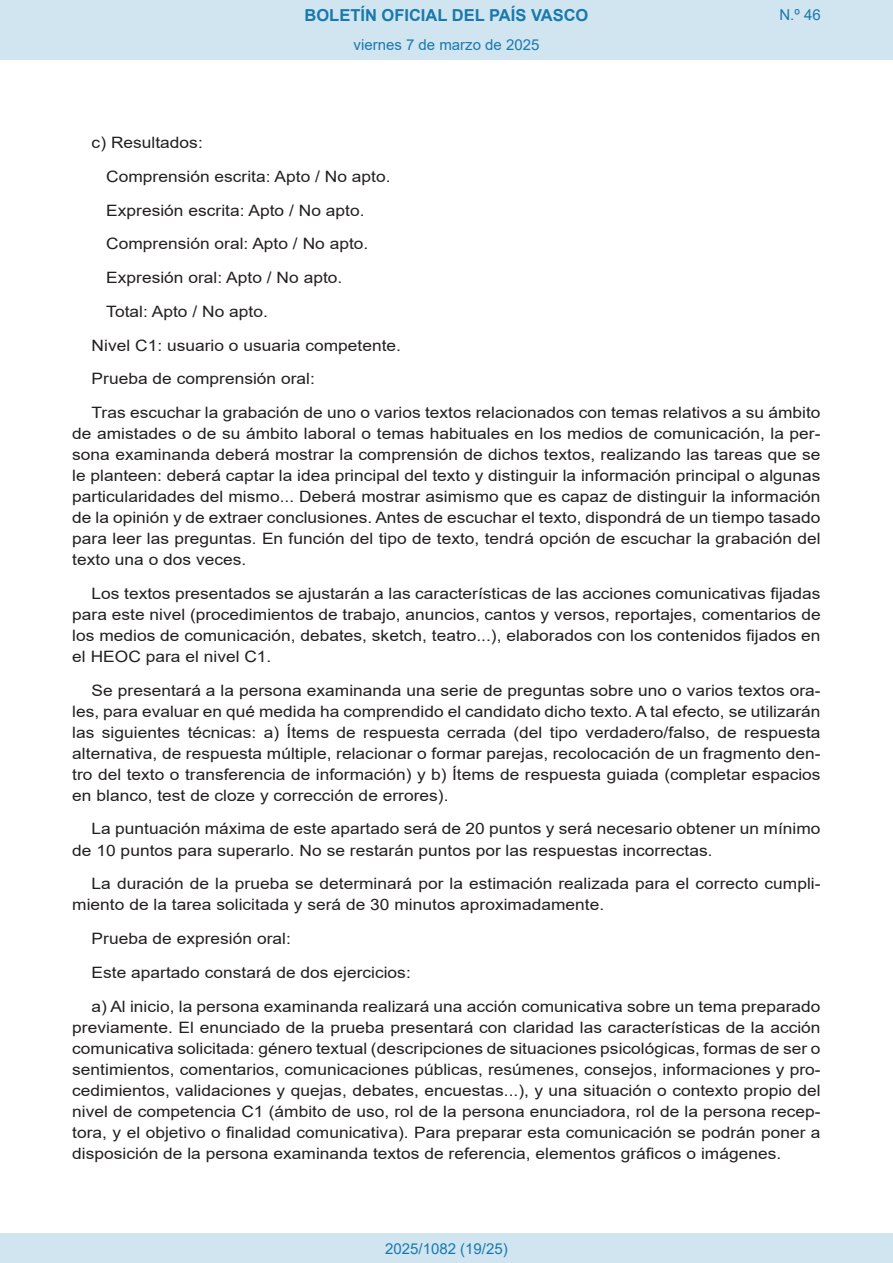
<style>
.page{position:relative;width:893px;height:1263px;background:#fff}
.page>*{position:absolute;margin:0;border:0;box-sizing:border-box;transform-origin:0 0}
.t1{font:700 16.5px "Arial";color:#1879ad}
.BOPVDetalle{font:15.6px/21px "Arial";color:#231f20;text-align:justify;scale:1.11 1}
.BOPVDetalle1{font:15.6px "Arial";color:#231f20;scale:1.11 1}
.Paginacion_Centro{font:15px "Arial";color:#1879ad}
</style>
<div class="page">
<div style="left:0;top:0;width:893px;height:60px;background:#d0e5f0"></div>
<div style="left:0;top:1233px;width:893px;height:30px;background:#d0e5f0"></div>
<p class="t1" style="left:305px;top:3px;width:285px">BOLETÍN OFICIAL DEL PAÍS VASCO</p>
<p class="Paginacion_Centro" style="left:353px;top:35px;width:187px">viernes 7 de marzo de 2025</p>
<p class="Paginacion_Centro" style="left:779px;top:5px;width:43px">N.º 46</p>
<p class="BOPVDetalle" style="left:92px;top:132px;width:102px">c) Resultados:</p>
<p class="BOPVDetalle1" style="left:106px;top:166px;width:258px">Comprensión escrita: Apto / No apto.</p>
<p class="BOPVDetalle1" style="left:106px;top:199px;width:234px">Expresión escrita: Apto / No apto.</p>
<p class="BOPVDetalle1" style="left:106px;top:233px;width:238px">Comprensión oral: Apto / No apto.</p>
<p class="BOPVDetalle1" style="left:106px;top:267px;width:214px">Expresión oral: Apto / No apto.</p>
<p class="BOPVDetalle1" style="left:106px;top:301px;width:147px">Total: Apto / No apto.</p>
<p class="BOPVDetalle" style="left:92px;top:335px;width:280px">Nivel C1: usuario o usuaria competente.</p>
<p class="BOPVDetalle" style="left:92px;top:368px;width:203px">Prueba de comprensión oral:</p>
<p class="BOPVDetalle" style="left:72px;top:402px;width:676px;text-indent:19px">Tras escuchar la grabación de uno o varios textos relacionados con temas relativos a su ámbito de amistades o de su ámbito laboral o temas habituales en los medios de comunicación, la per&shy;sona examinanda deberá mostrar la comprensión de dichos textos, realizando las tareas que se le planteen: deberá captar la idea principal del texto y distinguir la información principal o algunas particularidades del mismo... Deberá mostrar asimismo que es capaz de distinguir la información de la opinión y de extraer conclusiones. Antes de escuchar el texto, dispondrá de un tiempo tasado para leer las preguntas. En función del tipo de texto, tendrá opción de escuchar la grabación del texto una o dos veces.</p>
<p class="BOPVDetalle" style="left:72px;top:583px;width:676px;text-indent:19px">Los textos presentados se ajustarán a las características de las acciones comunicativas fijadas para este nivel (procedimientos de trabajo, anuncios, cantos y versos, reportajes, comentarios de los medios de comunicación, debates, sketch, teatro...), elaborados con los contenidos fijados en el HEOC para el nivel C1.</p>
<p class="BOPVDetalle" style="left:72px;top:680px;width:676px;text-indent:19px">Se presentará a la persona examinanda una serie de preguntas sobre uno o varios textos ora&shy;les, para evaluar en qué medida ha comprendido el candidato dicho texto. A tal efecto, se utilizarán las siguientes técnicas: a) Ítems de respuesta cerrada (del tipo verdadero/falso, de respuesta alternativa, de respuesta múltiple, relacionar o formar parejas, recolocación de un fragmento den&shy;tro del texto o transferencia de información) y b) Ítems de respuesta guiada (completar espacios en blanco, test de cloze y corrección de errores).</p>
<p class="BOPVDetalle" style="left:72px;top:818px;width:676px;text-indent:19px">La puntuación máxima de este apartado será de 20 puntos y será necesario obtener un mínimo de 10 puntos para superarlo. No se restarán puntos por las respuestas incorrectas.</p>
<p class="BOPVDetalle" style="left:72px;top:873px;width:676px;text-indent:19px">La duración de la prueba se determinará por la estimación realizada para el correcto cumpli&shy;miento de la tarea solicitada y será de 30 minutos aproximadamente.</p>
<p class="BOPVDetalle" style="left:92px;top:928px;width:181px">Prueba de expresión oral:</p>
<p class="BOPVDetalle" style="left:92px;top:962px;width:289px">Este apartado constará de dos ejercicios:</p>
<p class="BOPVDetalle" style="left:72px;top:995px;width:676px;text-indent:19px">a) Al inicio, la persona examinanda realizará una acción comunicativa sobre un tema preparado previamente. El enunciado de la prueba presentará con claridad las características de la acción comunicativa solicitada: género textual (descripciones de situaciones psicológicas, formas de ser o sentimientos, comentarios, comunicaciones públicas, resúmenes, consejos, informaciones y pro&shy;cedimientos, validaciones y quejas, debates, encuestas...), y una situación o contexto propio del nivel de competencia C1 (ámbito de uso, rol de la persona enunciadora, rol de la persona recep&shy;tora, y el objetivo o finalidad comunicativa). Para preparar esta comunicación se podrán poner a disposición de la persona examinanda textos de referencia, elementos gráficos o imágenes.</p>
<p class="Paginacion_Centro" style="left:385px;top:1238px;width:124px">2025/1082 (19/25)</p>
</div>
